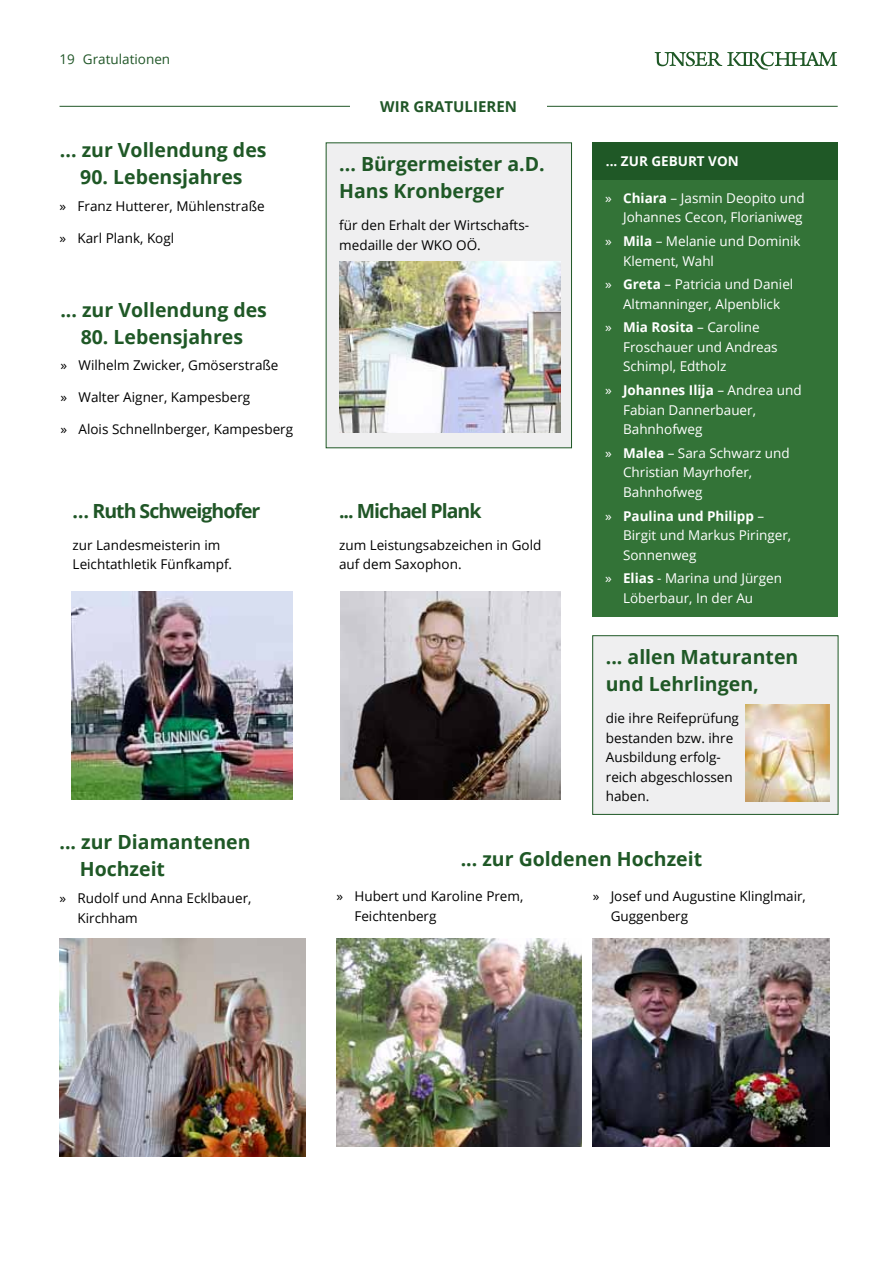
<style>
.page{position:relative;width:893px;height:1263px;background:#fff}
.page>*{position:absolute;margin:0;border:0;box-sizing:border-box;transform-origin:0 0}
.t1{font:700 19.5px/27px "Open Sans";color:#1f5826}
.t2{font:700 19.5px "Open Sans";letter-spacing:-.05em;color:#205627}
.t3{font:700 15px "Open Sans";color:#205627}
.t4{font:13.5px/19.5px "Open Sans";color:#000}
.t5{font:13.5px/19.5px "Open Sans";color:#fff}
.t6{font:700 13.5px "Open Sans";color:#fff}
.t7{font:13.5px "Open Sans";color:#205627}
.s1{font-weight:700}
</style>
<div class="page">
<div style="left:592px;top:180px;width:246px;height:437px;background:#337337"></div>
<div style="left:592px;top:142px;width:246px;height:38px;background:#1f5826"></div>
<img style="left:60px;top:938px;width:245px;height:219px">
<img style="left:592px;top:938px;width:237px;height:208px">
<img style="left:336px;top:938px;width:246px;height:208px">
<img style="left:72px;top:591px;width:221px;height:208px">
<img style="left:340px;top:592px;width:221px;height:207px">
<div style="left:326px;top:143px;width:245px;height:305px;background:#efeff0"></div>
<img style="left:339px;top:261px;width:221px;height:172px">
<div style="left:593px;top:636px;width:245px;height:178px;background:#efeff0"></div>
<div style="left:592px;top:635px;width:246px;height:180px;border:1px solid #1f5826"></div>
<img style="left:746px;top:704px;width:83px;height:97px">
<svg style="left:655px;top:52px;width:182px;height:18px"></svg>
<hr style="left:60px;top:106px;width:778px;height:1px;background:#205627">
<div style="left:350px;top:91px;width:197px;height:31px;background:#fff"></div>
<p class="t7" style="left:60px;top:50px;width:112px">19 Gratulationen</p>
<h1 class="t1" style="left:60px;top:136px;width:208px">... zur Vollendung des</h1>
<h1 class="t1" style="left:80px;top:163px;width:164px">90. Lebensjahres</h1>
<p class="t4" style="left:60px;top:196px;width:207px">» Franz Hutterer, Mühlenstraße</p>
<p class="t4" style="left:60px;top:228px;width:116px">» Karl Plank, Kogl</p>
<h1 class="t1" style="left:60px;top:296px;width:208px">... zur Vollendung des</h1>
<h1 class="t1" style="left:81px;top:323px;width:164px">80. Lebensjahres</h1>
<p class="t4" style="left:61px;top:355px;width:219px">» Wilhelm Zwicker, Gmöserstraße</p>
<p class="t4" style="left:61px;top:387px;width:191px">» Walter Aigner, Kampesberg</p>
<p class="t4" style="left:61px;top:419px;width:234px">» Alois Schnellnberger, Kampesberg</p>
<h1 class="t2" style="left:73px;top:497px;width:189px">… Ruth Schweighofer</h1>
<p class="t4" style="left:73px;top:535px;width:161px">zur Landesmeisterin im<br>Leichtathletik Fünfkampf.</p>
<p class="t3" style="left:380px;top:96px;width:74px">WIR GRATULI</p>
<p class="t3" style="left:478px;top:96px;width:38px">EREN</p>
<h1 class="t1" style="left:339px;top:150px;width:207px">... Bürgermeister a.D.<br>Hans Kronberger</h1>
<p class="t4" style="left:339px;top:215px;width:191px">für den Erhalt der Wirtschafts&shy;medaille der WKO OÖ.</p>
<h1 class="t2" style="left:339px;top:497px;width:144px">... Michael Plank</h1>
<p class="t4" style="left:339px;top:535px;width:204px">zum Leistungsabzeichen in Gold auf dem Saxophon.</p>
<p class="t6" style="left:606px;top:152px;width:56px">... zur geburt</p>
<p class="t6" style="left:708px;top:152px;width:11px">von</p>
<p class="t5" style="left:605px;top:188px;width:201px;text-align:right">» <span class="s1">Chiara</span> – Jasmin Deopito und<br>Johannes Cecon, Florianiweg</p>
<p class="t5" style="left:623px;top:231px;width:179px;text-indent:-18px">» <span class="s1">Mila</span> – Melanie und Dominik<br>Klement, Wahl</p>
<p class="t5" style="left:605px;top:274px;width:190px;text-align:center">» <span class="s1">Greta</span> – Patricia und Daniel<br>Altmanninger, Alpenblick</p>
<p class="t5" style="left:623px;top:317px;width:156px;text-indent:-18px">» <span class="s1">Mia Rosita</span> – Caroline<br>Froschauer und Andreas<br>Schimpl, Edtholz</p>
<p class="t5" style="left:623px;top:380px;width:180px;text-indent:-18px">» <span class="s1">Johannes I lija</span> – Andrea und<br>Fabian Dannerbauer,<br>Bahnhofweg</p>
<p class="t5" style="left:623px;top:443px;width:168px;text-indent:-18px">» <span class="s1">Malea</span> – Sara Schwarz und<br>Christian Mayrhofer,<br>Bahnhofweg</p>
<p class="t5" style="left:623px;top:506px;width:170px;text-indent:-18px">» <span class="s1">Paulina und Philipp</span> –<br>Birgit und Markus Piringer,<br>Sonnenweg</p>
<p class="t5" style="left:623px;top:568px;width:160px;text-indent:-18px">» <span class="s1">Elias</span> - Marina und Jürgen<br>Löberbaur, In der Au</p>
<h1 class="t1" style="left:606px;top:643px;width:194px">... allen Maturanten und Lehrlingen,</h1>
<p class="t4" style="left:606px;top:708px;width:135px">die ihre Reifeprüfung bestanden bzw. ihre<br>Ausbildung erfolg&shy;reich abgeschlossen haben.</p>
<h1 class="t1" style="left:80px;top:828px;width:172px;text-indent:-20px">... zur Diamantenen<br>Hochzeit</h1>
<p class="t4" style="left:78px;top:888px;width:175px;text-indent:-18px">» Rudolf und Anna Ecklbauer,<br>Kirchham</p>
<p class="t4" style="left:611px;top:886px;width:197px;text-indent:-18px">» Josef und Augustine Klinglmair,<br>Guggenberg</p>
<h1 class="t1" style="left:461px;top:845px;width:243px">... zur Goldenen Hochzeit</h1>
<p class="t4" style="left:354px;top:886px;width:170px;text-indent:-18px">» Hubert und Karoline Prem,<br>Feichtenberg</p>
</div>
